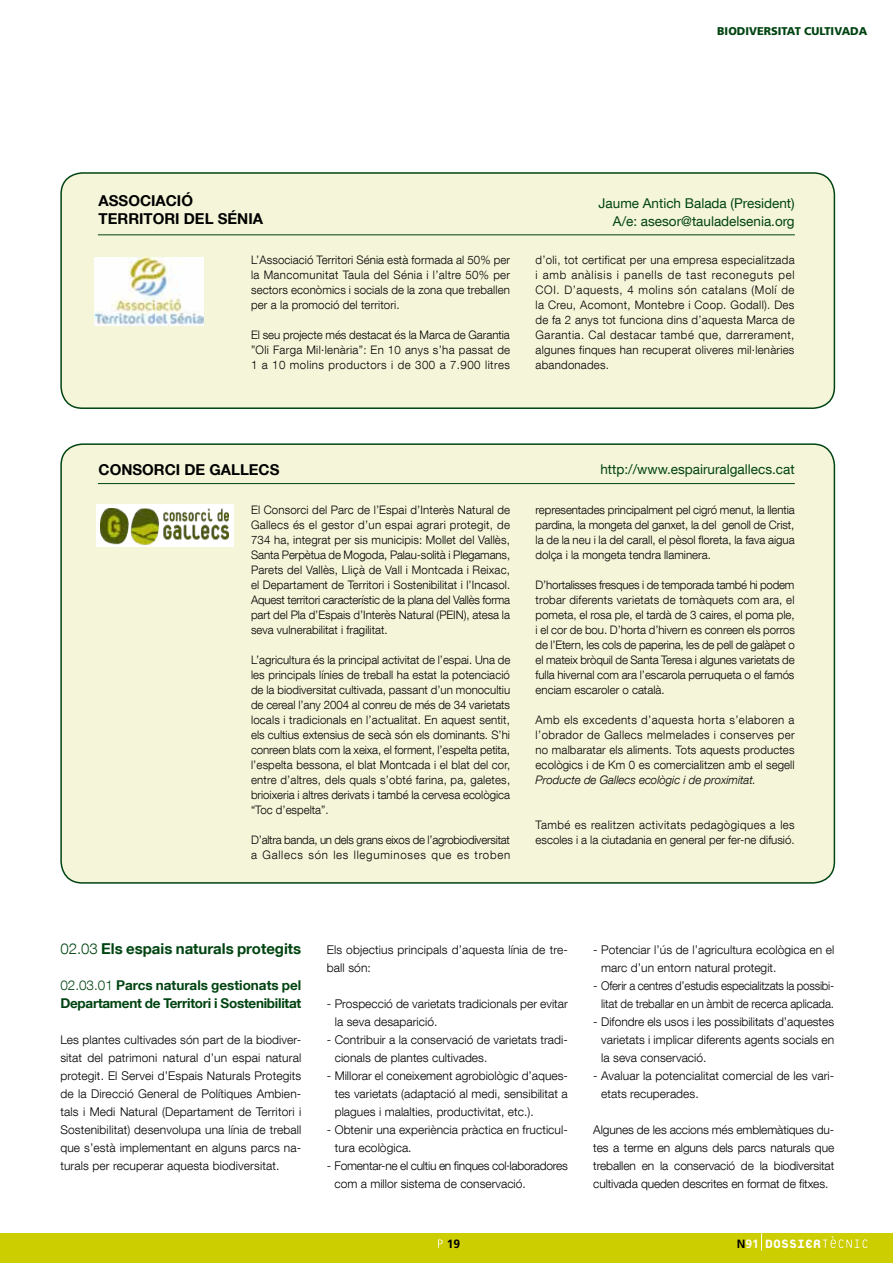
<style>
.page{position:relative;width:893px;height:1263px;background:#fff}
.page>*{position:absolute;margin:0;border:0;box-sizing:border-box;transform-origin:0 0}
.t1{font:800 18px "Platelet";color:#fff;scale:.96 1}
.t2{font:700 15px/18px "Helvetica Neue LT Com";color:#000}
.t3{font:700 15px "Helvetica Neue LT Com";color:#041}
.t4{font:13.5px/18px "Helvetica Neue LT Com";color:#041;text-align:right}
.t5{font:700 13.5px/18px "Helvetica Neue LT Com";letter-spacing:-.02em;color:#041}
.t6{font:300 12px/18px "Helvetica Neue LT Com";letter-spacing:.005em;color:#000}
.t7{font:300 12px/18px "Helvetica Neue LT Com";letter-spacing:-.015em;color:#000;text-align:right}
.t8{font:300 12px/18px "Helvetica Neue LT Com";letter-spacing:-.02em;color:#000}
.t9{font:700 12px "Frutiger LT Std";color:#000}
.t10{font:300 11.7px/15px "Helvetica Neue LT Com";color:#000;text-align:justify}
.t11{font:300 11.7px/15px "Helvetica Neue LT Com";letter-spacing:-.02em;color:#000}
.t12{font:italic 300 11.7px "Helvetica Neue LT Com";color:#000}
.t13{font:900 11.25px "Frutiger LT Std";color:#041}
.s1{font-weight:300}
.s2{font-family:"Frutiger LT Std";font-weight:700;font-size:12px;color:#000}
.s3{font-family:"Frutiger LT Std";font-weight:700;font-size:12px}
</style>
<div class="page">
<div style="left:0;top:1233px;width:893px;height:30px;background:#cdce00"></div>
<svg style="left:761px;top:1233px;width:1px;height:17px"></svg>
<svg style="left:823px;top:1236px;width:44px;height:12px"></svg>
<svg style="left:438px;top:1239px;width:5px;height:9px"></svg>
<div style="left:61px;top:444px;width:773px;height:439px;background:#f5f5d9;border-radius:21px"></div>
<div style="left:60px;top:443px;width:775px;height:441px;border:2px solid #041;border-radius:21px"></div>
<hr style="left:98px;top:483px;width:697px;height:1px;background:#041">
<div style="left:96px;top:504px;width:137px;height:43px;background:#fff"></div>
<img style="left:101px;top:508px;width:128px;height:37px">
<div style="left:61px;top:173px;width:773px;height:235px;background:#f5f5d9;border-radius:21px"></div>
<div style="left:60px;top:172px;width:775px;height:237px;border:2px solid #041;border-radius:21px"></div>
<hr style="left:98px;top:234px;width:697px;height:1px;background:#041">
<img style="left:95px;top:258px;width:109px;height:67px">
<p class="t13" style="left:717px;top:24px;width:152px">BIODIVERSITAT CULTIVADA</p>
<p class="t2" style="left:99px;top:192px;width:166px">ASSOCIACIÓ<br>TERRITORI DEL SÉNIA</p>
<p class="t4" style="left:599px;top:194px;width:198px">Jaume Antich Balada (President)<br>A/e: asesor@tauladelsenia.org</p>
<p class="t10" style="left:251px;top:252px;width:261px">L’Associació Territori Sénia està formada al 50% per la Mancomunitat Taula del Sénia i l’altre 50% per sectors econòmics i socials de la zona que treballen per a la promoció del territori.</p>
<p class="t10" style="left:251px;top:327px;width:261px">El seu projecte més destacat és la Marca de Garantia ”Oli Farga Mil·lenària”: En 10 anys s’ha passat de 1 a 10 molins productors i de 300 a 7.900 litres</p>
<p class="t10" style="left:536px;top:252px;width:261px">d’oli, tot certificat per una empresa especialitzada i amb anàlisis i panells de tast reconeguts pel COI. D’aquests, 4 molins són catalans (Molí de la Creu, Acomont, Montebre i Coop. Godall). Des de fa 2 anys tot funciona dins d’aquesta Marca de Garantia. Cal destacar també que, darrerament, algunes finques han recuperat oliveres mil·lenàries abandonades.</p>
<p class="t2" style="left:99px;top:460px;width:182px">CONSORCI DE GALLECS</p>
<p class="t4" style="left:600px;top:460px;width:196px">http://www.espairuralgallecs.cat</p>
<p class="t10" style="left:251px;top:502px;width:261px">El Consorci del Parc de l’Espai d’Interès Natural de Gallecs és el gestor d’un espai agrari protegit, de 734 ha, integrat per sis municipis: Mollet del Vallès, Santa Perpètua de Mogoda, Palau-solità i Plegamans, Parets del Vallès, Lliçà de Vall i Montcada i Reixac, el Departament de Territori i Sostenibilitat i l’Incasol.<br>Aquest territori característic de la plana del Vallès forma part del Pla d’Espais d’Interès Natural (PEIN), atesa la seva vulnerabilitat i fragilitat.</p>
<p class="t10" style="left:251px;top:652px;width:261px">L’agricultura és la principal activitat de l’espai. Una de les principals línies de treball ha estat la potenciació de la biodiversitat cultivada, passant d’un monocultiu de cereal l’any 2004 al conreu de més de 34 varietats locals i tradicionals en l’actualitat. En aquest sentit, els cultius extensius de secà són els dominants. S’hi conreen blats com la xeixa, el forment, l’espelta petita, l’espelta bessona, el blat Montcada i el blat del cor, entre d’altres, dels quals s’obté farina, pa, galetes, brioixeria i altres derivats i també la cervesa ecològica “Toc d’espelta”.</p>
<p class="t11" style="left:251px;top:832px;width:261px">D’altra banda, un dels grans eixos de l’agrobiodiversitat a Gallecs són les lleguminoses que es troben</p>
<p class="t10" style="left:536px;top:502px;width:261px">representades principalment pel cigró menut, la llentia pardina, la mongeta del ganxet, la del genoll de Crist, la de la neu i la del carall, el pèsol floreta, la fava aigua dolça i la mongeta tendra llaminera.</p>
<p class="t10" style="left:536px;top:577px;width:261px">D’hortalisses fresques i de temporada també hi podem trobar diferents varietats de tomàquets com ara, el pometa, el rosa ple, el tardà de 3 caires, el poma ple, i el cor de bou. D’horta d’hivern es conreen els porros de l’Etern, les cols de paperina, les de pell de galàpet o el mateix bròquil de Santa Teresa i algunes varietats de fulla hivernal com ara l’escarola perruqueta o el famós enciam escaroler o català.</p>
<p class="t10" style="left:536px;top:712px;width:261px">Amb els excedents d’aquesta horta s’elaboren a l’obrador de Gallecs melmelades i conserves per no malbaratar els aliments. Tots aquests productes ecològics i de Km 0 es comercialitzen amb el segell</p>
<p class="t12" style="left:536px;top:773px;width:222px">Producte de Gallecs ecològic i de proximitat.</p>
<p class="t10" style="left:536px;top:817px;width:261px">També es realitzen activitats pedagògiques a les escoles i a la ciutadania en general per fer-ne difusió.</p>
<p class="t3" style="left:60px;top:939px;width:242px"><span class="s1">02.03</span> Els espais naturals protegits</p>
<p class="t5" style="left:60px;top:976px;width:242px"><span class="s1">02.03.01</span> Parcs naturals gestionats pel<br>Departament de Territori i Sostenibilitat</p>
<p class="t6" style="left:60px;top:1030px;width:242px;text-align:justify">Les plantes cultivades són part de la biodiver&shy;sitat del patrimoni natural d’un espai natural protegit. El Servei d’Espais Naturals Protegits de la Direcció General de Polítiques Ambien&shy;tals i Medi Natural (Departament de Territori i Sostenibilitat) desenvolupa una línia de treball que s’està implementant en alguns parcs na&shy;turals per recuperar aquesta biodiversitat.</p>
<p class="t6" style="left:327px;top:940px;width:242px">Els objectius principals d’aquesta línia de tre&shy;ball són:</p>
<p class="t6" style="left:335px;top:994px;width:235px;text-indent:-8px">- Prospecció de varietats tradicionals per evitar la seva desaparició.</p>
<p class="t6" style="left:335px;top:1030px;width:235px;text-indent:-8px">- Contribuir a la conservació de varietats tradi&shy;cionals de plantes cultivades.</p>
<p class="t6" style="left:335px;top:1066px;width:235px;text-align:justify;text-indent:-8px">- Millorar el coneixement agrobiològic d’aques&shy;tes varietats (adaptació al medi, sensibilitat a plagues i malalties, productivitat, etc.).</p>
<p class="t6" style="left:335px;top:1120px;width:235px;text-indent:-8px">- Obtenir una experiència pràctica en fructicul&shy;tura ecològica.</p>
<p class="t8" style="left:335px;top:1156px;width:235px;text-indent:-8px">- Fomentar-ne el cultiu en finques col·laboradores com a millor sistema de conservació.</p>
<p class="t6" style="left:601px;top:940px;width:235px;text-indent:-8px">- Potenciar l’ús de l’agricultura ecològica en el marc d’un entorn natural protegit.</p>
<p class="t7" style="left:593px;top:976px;width:242px">- Oferir a centres d’estudis especialitzats la possibi&shy;litat de treballar en un àmbit de recerca aplicada.</p>
<p class="t6" style="left:601px;top:1012px;width:235px;text-align:justify;text-indent:-8px">- Difondre els usos i les possibilitats d’aquestes varietats i implicar diferents agents socials en la seva conservació.</p>
<p class="t6" style="left:601px;top:1066px;width:235px;text-indent:-8px">- Avaluar la potencialitat comercial de les vari&shy;etats recuperades.</p>
<p class="t6" style="left:593px;top:1120px;width:242px;text-align:justify">Algunes de les accions més emblemàtiques du&shy;tes a terme en alguns dels parcs naturals que treballen en la conservació de la biodiversitat cultivada queden descrites en format de fitxes.</p>
<p class="t9" style="left:447px;top:1236px;width:15px">19</p>
<h1 class="t1" style="left:737px;top:1235px;width:89px"><span class="s2">N</span><span class="s3">91</span> DOSSIER</h1>
</div>
